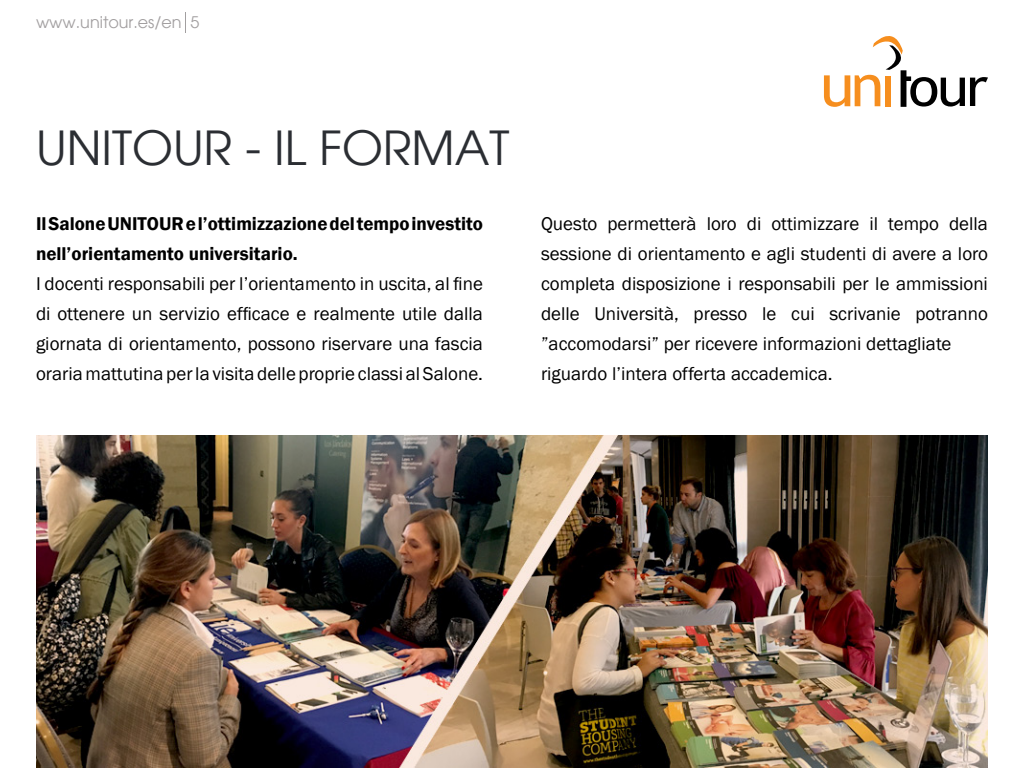
<style>
.page{position:relative;width:1024px;height:768px;background:#fff}
.page>*{position:absolute;margin:0;border:0;box-sizing:border-box;transform-origin:0 0}
.t1{font:47px "Avant Garde";color:#2b2e33}
.t2{font:19px/30px "Franklin Gothic";color:#000;text-align:justify}
.t3{font:600 19px/30px "Franklin Gothic";color:#000}
.t4{font:16px "Avant Garde";color:#a29fa0}
</style>
<div class="page">
<svg style="left:185px;top:13px;width:1px;height:20px"></svg>
<svg style="left:824px;top:36px;width:164px;height:71px"></svg>
<img style="left:36px;top:436px;width:952px;height:332px">
<p class="t4" style="left:36px;top:12px;width:165px">www.unitour.es/en 5</p>
<p class="t1" style="left:36px;top:120px;width:475px">UNITOUR - IL FORMAT</p>
<p class="t3" style="left:36px;top:209px;width:448px">Il Salone UNITOUR e l’ottimizzazione del tempo investito nell’orientamento universitario.</p>
<p class="t2" style="left:36px;top:269px;width:449px">I docenti responsabili per l’orientamento in uscita, al fine di ottenere un servizio efficace e realmente utile dalla giornata di orientamento, possono riservare una fascia oraria mattutina per la visita delle proprie classi al Salone.</p>
<p class="t2" style="left:541px;top:209px;width:449px">Questo permetterà loro di ottimizzare il tempo della sessione di orientamento e agli studenti di avere a loro completa disposizione i responsabili per le ammissioni delle Università, presso le cui scrivanie potranno ”accomodarsi” per ricevere informazioni dettagliate</p>
<p class="t2" style="left:541px;top:359px;width:293px">riguardo l’intera offerta accademica.</p>
</div>
